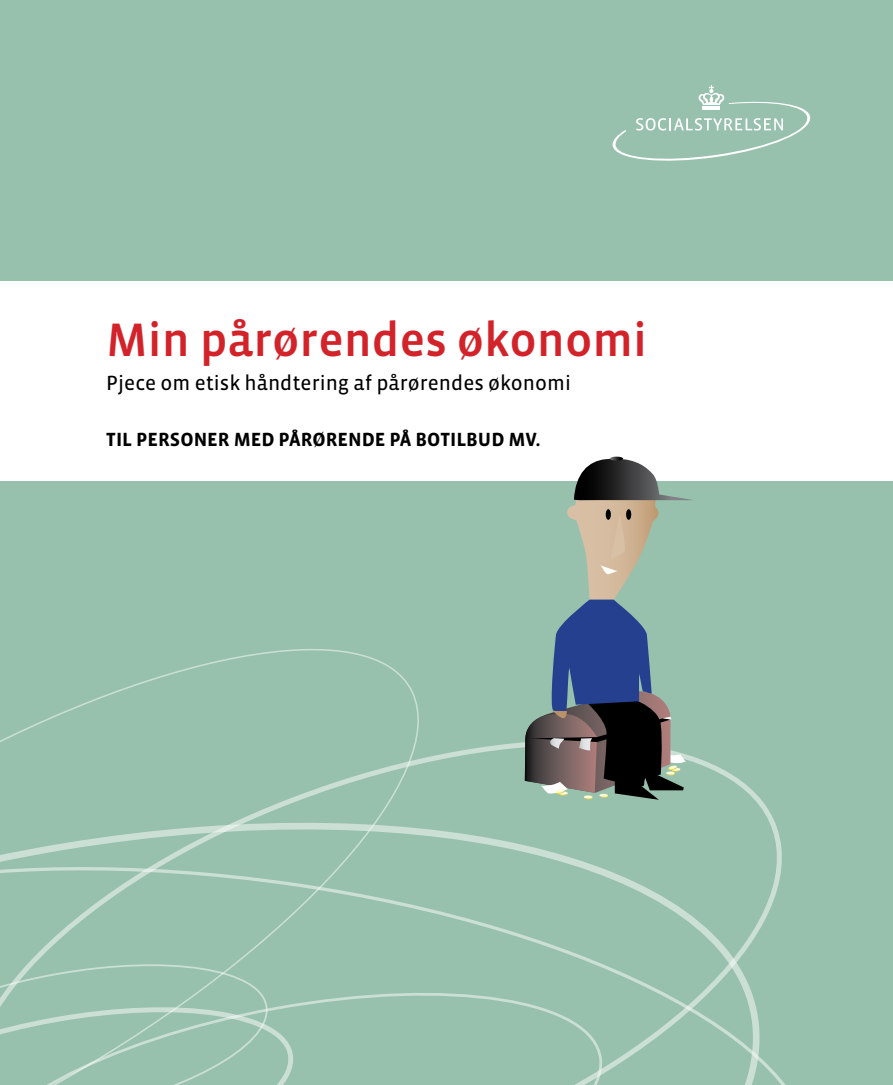
<style>
.page{position:relative;width:893px;height:1085px;background:#fff}
.page>*{position:absolute;margin:0;border:0;box-sizing:border-box;transform-origin:0 0}
.t1{font:500 48px "Vista Sans OT";color:#d2232a}
.H1_urb{font:21px "Vista Sans OT";color:#000}
.H2_urb{font:700 19.5px "Vista Sans OT";color:#000}
</style>
<div class="page">
<div style="left:0;top:0;width:893px;height:1084px;background:#98c1ad"></div>
<svg style="left:612px;top:85px;width:199px;height:76px"></svg>
<svg style="left:2px;top:649px;width:417px;height:91px"></svg>
<svg style="left:0;top:740px;width:782px;height:344px"></svg>
<div style="left:0;top:281px;width:893px;height:199px;background:#fff"></div>
<svg style="left:525px;top:456px;width:172px;height:346px"></svg>
<h1 class="t1" style="left:106px;top:315px;width:542px">Min pårørendes økonomi</h1>
<p class="H1_urb" style="left:106px;top:372px;width:466px">Pjece om etisk håndtering af pårørendes økonomi</p>
<p class="H2_urb" style="left:106px;top:429px;width:436px">TIL PERSONER MED PÅRØRENDE PÅ BOTILBUD MV.</p>
</div>
